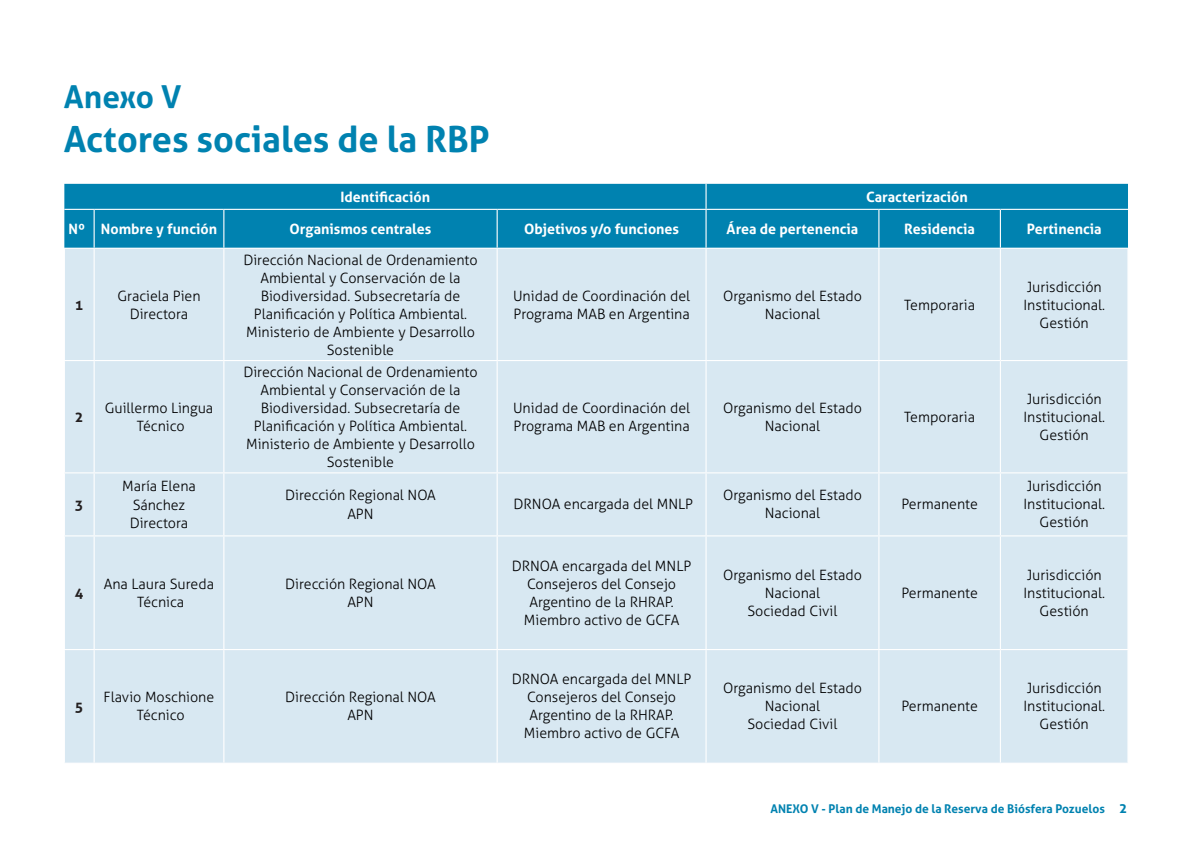
<style>
.page{position:relative;width:1191px;height:851px;background:#fff}
.page>*{position:absolute;margin:0;border:0;box-sizing:border-box;transform-origin:0 0}
.t1{font:700 36px "Aller";color:#0082b0}
.t2{font:700 31.5px "Aller";letter-spacing:-.01em;color:#0082b0}
.t3{font:300 14.25px/18px "Aller";color:#000001;text-align:center}
.t4{font:700 14.25px "Aller";color:#fff}
.t5{font:700 14.25px "Aller";color:#231f20}
.t6{font:700 12px "Aller";color:#0082b0}
.s1{font-size:13.5px}
</style>
<div class="page">
<div style="left:64px;top:184px;width:1064px;height:63px;background:#0082b0"></div>
<div style="left:65px;top:249px;width:1062px;height:513px;background:#d8e8f2"></div>
<svg style="left:705px;top:184px;width:1px;height:25px"></svg>
<hr style="left:64px;top:209px;width:30px;height:1px;background:#fff">
<hr style="left:94px;top:209px;width:130px;height:1px;background:#fff">
<hr style="left:94px;top:210px;width:1px;height:37px;background:#fff">
<hr style="left:224px;top:209px;width:273px;height:1px;background:#fff">
<hr style="left:223px;top:210px;width:1px;height:37px;background:#fff">
<hr style="left:497px;top:209px;width:209px;height:1px;background:#fff">
<hr style="left:496px;top:210px;width:2px;height:37px;background:#fff">
<hr style="left:706px;top:209px;width:173px;height:1px;background:#fff">
<hr style="left:705px;top:210px;width:1px;height:37px;background:#fff">
<hr style="left:879px;top:209px;width:121px;height:1px;background:#fff">
<hr style="left:878px;top:210px;width:1px;height:37px;background:#fff">
<hr style="left:1000px;top:209px;width:128px;height:1px;background:#fff">
<hr style="left:999px;top:210px;width:2px;height:37px;background:#fff">
<hr style="left:94px;top:249px;width:1px;height:111px;background:#fff">
<hr style="left:223px;top:249px;width:1px;height:111px;background:#fff">
<hr style="left:496px;top:249px;width:2px;height:111px;background:#fff">
<hr style="left:705px;top:249px;width:1px;height:111px;background:#fff">
<hr style="left:878px;top:249px;width:1px;height:111px;background:#fff">
<hr style="left:999px;top:249px;width:2px;height:111px;background:#fff">
<hr style="left:64px;top:360px;width:30px;height:1px;background:#fff">
<hr style="left:94px;top:360px;width:130px;height:1px;background:#fff">
<hr style="left:94px;top:361px;width:1px;height:111px;background:#fff">
<hr style="left:224px;top:360px;width:273px;height:1px;background:#fff">
<hr style="left:223px;top:361px;width:1px;height:111px;background:#fff">
<hr style="left:497px;top:360px;width:209px;height:1px;background:#fff">
<hr style="left:496px;top:361px;width:2px;height:111px;background:#fff">
<hr style="left:706px;top:360px;width:173px;height:1px;background:#fff">
<hr style="left:705px;top:361px;width:1px;height:111px;background:#fff">
<hr style="left:879px;top:360px;width:121px;height:1px;background:#fff">
<hr style="left:878px;top:361px;width:1px;height:111px;background:#fff">
<hr style="left:1000px;top:360px;width:128px;height:1px;background:#fff">
<hr style="left:999px;top:361px;width:2px;height:111px;background:#fff">
<hr style="left:64px;top:472px;width:30px;height:1px;background:#fff">
<hr style="left:94px;top:472px;width:130px;height:1px;background:#fff">
<hr style="left:94px;top:473px;width:1px;height:62px;background:#fff">
<hr style="left:224px;top:472px;width:273px;height:1px;background:#fff">
<hr style="left:223px;top:473px;width:1px;height:62px;background:#fff">
<hr style="left:497px;top:472px;width:209px;height:1px;background:#fff">
<hr style="left:496px;top:473px;width:2px;height:62px;background:#fff">
<hr style="left:706px;top:472px;width:173px;height:1px;background:#fff">
<hr style="left:705px;top:473px;width:1px;height:62px;background:#fff">
<hr style="left:879px;top:472px;width:121px;height:1px;background:#fff">
<hr style="left:878px;top:473px;width:1px;height:62px;background:#fff">
<hr style="left:1000px;top:472px;width:128px;height:1px;background:#fff">
<hr style="left:999px;top:473px;width:2px;height:62px;background:#fff">
<hr style="left:64px;top:535px;width:30px;height:1px;background:#fff">
<hr style="left:94px;top:535px;width:130px;height:1px;background:#fff">
<hr style="left:94px;top:536px;width:1px;height:113px;background:#fff">
<hr style="left:224px;top:535px;width:273px;height:1px;background:#fff">
<hr style="left:223px;top:536px;width:1px;height:113px;background:#fff">
<hr style="left:497px;top:535px;width:209px;height:1px;background:#fff">
<hr style="left:496px;top:536px;width:2px;height:113px;background:#fff">
<hr style="left:706px;top:535px;width:173px;height:1px;background:#fff">
<hr style="left:705px;top:536px;width:1px;height:113px;background:#fff">
<hr style="left:879px;top:535px;width:121px;height:1px;background:#fff">
<hr style="left:878px;top:536px;width:1px;height:113px;background:#fff">
<hr style="left:1000px;top:535px;width:128px;height:1px;background:#fff">
<hr style="left:999px;top:536px;width:2px;height:113px;background:#fff">
<hr style="left:64px;top:649px;width:30px;height:1px;background:#fff">
<hr style="left:94px;top:649px;width:130px;height:1px;background:#fff">
<hr style="left:94px;top:650px;width:1px;height:112px;background:#fff">
<hr style="left:224px;top:649px;width:273px;height:1px;background:#fff">
<hr style="left:223px;top:650px;width:1px;height:112px;background:#fff">
<hr style="left:497px;top:649px;width:209px;height:1px;background:#fff">
<hr style="left:496px;top:650px;width:2px;height:112px;background:#fff">
<hr style="left:706px;top:649px;width:173px;height:1px;background:#fff">
<hr style="left:705px;top:650px;width:1px;height:112px;background:#fff">
<hr style="left:879px;top:649px;width:121px;height:1px;background:#fff">
<hr style="left:878px;top:650px;width:1px;height:112px;background:#fff">
<hr style="left:1000px;top:649px;width:128px;height:1px;background:#fff">
<hr style="left:999px;top:650px;width:2px;height:112px;background:#fff">
<h2 class="t2" style="left:64px;top:78px;width:119px">Anexo V</h2>
<h1 class="t1" style="left:64px;top:116px;width:427px">Actores sociales de la RBP</h1>
<p class="t4" style="left:340px;top:188px;width:91px">Identificación</p>
<p class="t4" style="left:866px;top:188px;width:103px">Caracterización</p>
<p class="t4" style="left:69px;top:220px;width:150px">Nº Nombre y función</p>
<p class="t4" style="left:289px;top:220px;width:143px">Organismos centrales</p>
<p class="t4" style="left:524px;top:220px;width:157px">Objetivos y/o funciones</p>
<p class="t4" style="left:726px;top:220px;width:133px">Área de pertenencia</p>
<p class="t4" style="left:904px;top:220px;width:72px">Residencia</p>
<p class="t4" style="left:1026px;top:220px;width:76px">Pertinencia</p>
<p class="t5" style="left:75px;top:296px;width:10px">1</p>
<p class="t3" style="left:117px;top:286px;width:85px">Graciela Pien<br>Directora</p>
<p class="t5" style="left:75px;top:408px;width:10px">2</p>
<p class="t3" style="left:105px;top:398px;width:110px">Guillermo Lingua<br>Técnico</p>
<p class="t3" style="left:243px;top:250px;width:236px">Dirección Nacional de Ordenamiento<br>Ambiental y Conservación de la<br>Biodiversidad. Subsecretaría de<br>Planificación y Política Ambiental.<br>Ministerio de Ambiente y Desarrollo<br>Sostenible</p>
<p class="t3" style="left:243px;top:362px;width:236px">Dirección Nacional de Ordenamiento<br>Ambiental y Conservación de la<br>Biodiversidad. Subsecretaría de<br>Planificación y Política Ambiental.<br>Ministerio de Ambiente y Desarrollo<br>Sostenible</p>
<p class="t3" style="left:513px;top:286px;width:179px;text-align:left">Unidad de Coordinación del<br>Programa MAB en Argentina</p>
<p class="t3" style="left:723px;top:286px;width:140px">Organismo del Estado<br>Nacional</p>
<p class="t3" style="left:904px;top:295px;width:72px">Temporaria</p>
<p class="t3" style="left:513px;top:398px;width:179px;text-align:left">Unidad de Coordinación del<br>Programa MAB en Argentina</p>
<p class="t3" style="left:723px;top:398px;width:140px">Organismo del Estado<br>Nacional</p>
<p class="t3" style="left:904px;top:407px;width:72px">Temporaria</p>
<p class="t5" style="left:75px;top:495px;width:10px">3</p>
<p class="t3" style="left:122px;top:477px;width:75px">María Elena<br>Sánchez<br>Directora</p>
<p class="t3" style="left:285px;top:486px;width:152px">Dirección Regional NOA<br>APN</p>
<p class="t3" style="left:513px;top:495px;width:181px">DRNOA encargada del MNLP</p>
<p class="t3" style="left:723px;top:486px;width:140px">Organismo del Estado<br>Nacional</p>
<p class="t3" style="left:901px;top:495px;width:78px">Permanente</p>
<p class="t5" style="left:75px;top:584px;width:10px">4</p>
<p class="t3" style="left:104px;top:574px;width:112px">Ana Laura Sureda<br>Técnica</p>
<p class="t3" style="left:285px;top:574px;width:152px">Dirección Regional NOA<br>APN</p>
<p class="t5" style="left:75px;top:697px;width:10px">5</p>
<p class="t3" style="left:104px;top:688px;width:112px">Flavio Moschione<br>Técnico</p>
<p class="t3" style="left:285px;top:688px;width:152px">Dirección Regional NOA<br>APN</p>
<p class="t3" style="left:512px;top:556px;width:181px">DRNOA encargada del MNLP<br>Consejeros del Consejo<br>Argentino de la RHRAP.<br>Miembro activo de GCFA</p>
<p class="t3" style="left:723px;top:565px;width:140px">Organismo del Estado<br>Nacional<br>Sociedad Civil</p>
<p class="t3" style="left:512px;top:670px;width:181px">DRNOA encargada del MNLP<br>Consejeros del Consejo<br>Argentino de la RHRAP.<br>Miembro activo de GCFA</p>
<p class="t3" style="left:723px;top:679px;width:140px">Organismo del Estado<br>Nacional<br>Sociedad Civil</p>
<p class="t3" style="left:901px;top:583px;width:78px">Permanente</p>
<p class="t3" style="left:901px;top:697px;width:78px">Permanente</p>
<p class="t3" style="left:1023px;top:277px;width:83px">Jurisdicción<br>Institucional.<br>Gestión</p>
<p class="t3" style="left:1023px;top:389px;width:83px">Jurisdicción<br>Institucional.<br>Gestión</p>
<p class="t3" style="left:1023px;top:477px;width:83px">Jurisdicción<br>Institucional.<br>Gestión</p>
<p class="t3" style="left:1023px;top:565px;width:83px">Jurisdicción<br>Institucional.<br>Gestión</p>
<p class="t3" style="left:1023px;top:679px;width:83px">Jurisdicción<br>Institucional.<br>Gestión</p>
<p class="t6" style="left:770px;top:800px;width:358px">ANEXO V - Plan de Manejo de la Reserva de Biósfera Pozuelos <span class="s1">2</span></p>
</div>
